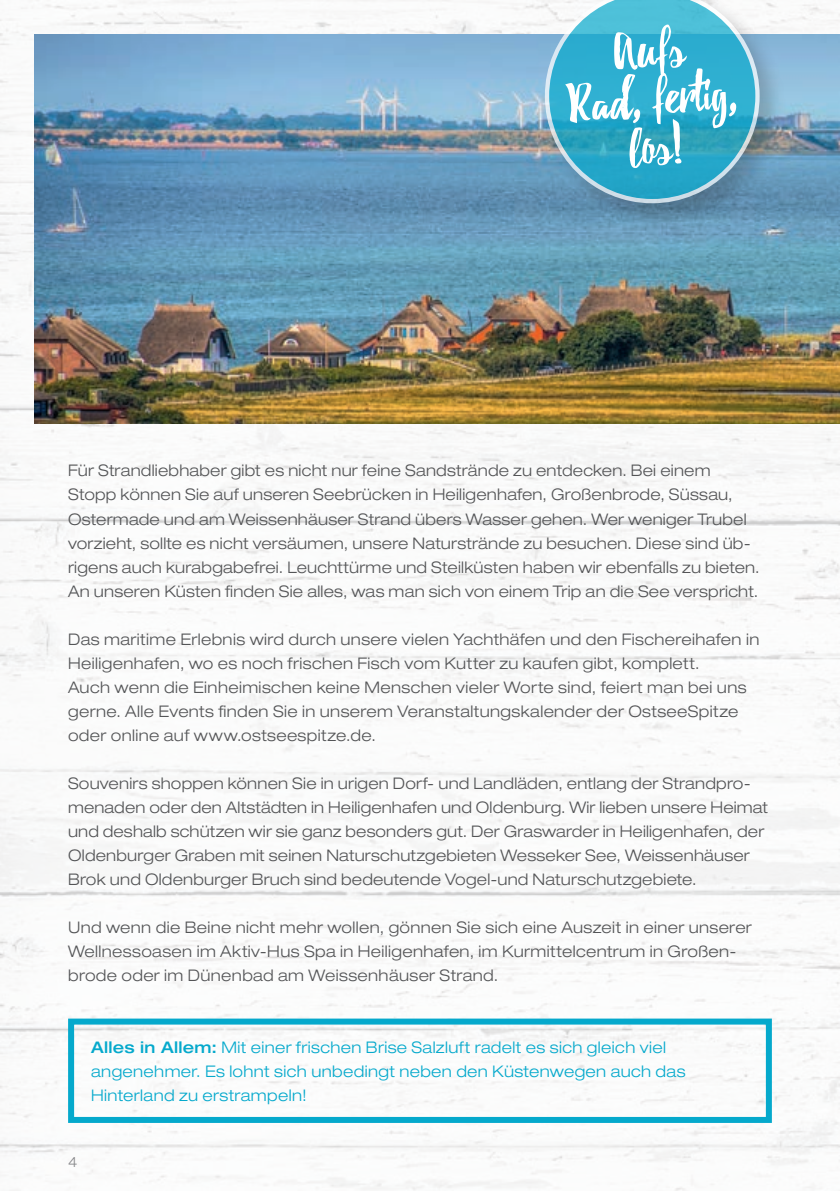
<style>
.page{position:relative;width:840px;height:1191px;background:#fff}
.page>*{position:absolute;margin:0;border:0;box-sizing:border-box;transform-origin:0 0}
.t1{font:54.2px/48.2px "Beacon";color:#fff;text-align:center}
.t2{font:300 expanded 16px/24px "Helvetica Neue LT Std";letter-spacing:.015em;color:#545557}
.t3{font:300 expanded 16px/24px "Helvetica Neue LT Std";letter-spacing:.025em;color:#05a9cc}
.t4{font:300 expanded 14px "Helvetica Neue LT Std";color:#6c6d70}
.s1{font-weight:500}
</style>
<div class="page">
<img style="left:0;top:0;width:839px;height:1191px">
<img style="left:34px;top:34px;width:805px;height:389px">
<div style="left:68px;top:1018px;width:703px;height:105px;border:6px solid #05a9cc"></div>
<div style="left:538px;top:0;width:248px;height:230px;background:#231f20;opacity:.35"></div>
<svg style="left:544px;top:0;width:215px;height:203px;background:#4bb0cc"></svg>
<h1 class="t1" style="left:563px;top:34px;width:170px;rotate:-4deg">Aufs<br>Rad, fertig, los!</h1>
<p class="t2" style="left:68px;top:458px;width:692px">Für Strandliebhaber gibt es nicht nur feine Sandstrände zu entdecken. Bei einem Stopp können Sie auf unseren Seebrücken in Heiligenhafen, Großenbrode, Süssau, Ostermade und am Weissenhäuser Strand übers Wasser gehen. Wer weniger Trubel vorzieht, sollte es nicht versäumen, unsere Naturstrände zu besuchen. Diese sind üb&shy;rigens auch kurabgabefrei. Leuchttürme und Steilküsten haben wir ebenfalls zu bieten.<br>An unseren Küsten finden Sie alles, was man sich von einem Trip an die See verspricht.</p>
<p class="t2" style="left:68px;top:626px;width:692px">Das maritime Erlebnis wird durch unsere vielen Yachthäfen und den Fischereihafen in Heiligenhafen, wo es noch frischen Fisch vom Kutter zu kaufen gibt, komplett.<br>Auch wenn die Einheimischen keine Menschen vieler Worte sind, feiert man bei uns gerne. Alle Events finden Sie in unserem Veranstaltungskalender der OstseeSpitze oder online auf www.ostseespitze.de.</p>
<p class="t2" style="left:68px;top:770px;width:701px">Souvenirs shoppen können Sie in urigen Dorf- und Landläden, entlang der Strandpro&shy;menaden oder den Altstädten in Heiligenhafen und Oldenburg. Wir lieben unsere Heimat und deshalb schützen wir sie ganz besonders gut. Der Graswarder in Heiligenhafen, der Oldenburger Graben mit seinen Naturschutzgebieten Wesseker See, Weissenhäuser Brok und Oldenburger Bruch sind bedeutende Vogel-und Naturschutzgebiete.</p>
<p class="t2" style="left:68px;top:914px;width:684px">Und wenn die Beine nicht mehr wollen, gönnen Sie sich eine Auszeit in einer unserer<br>Wellnessoasen im Aktiv-Hus Spa in Heiligenhafen, im Kurmittelcentrum in Großen&shy;brode oder im Dünenbad am Weissenhäuser Strand.</p>
<p class="t3" style="left:91px;top:1035px;width:595px"><span class="s1">Alles in Allem:</span> Mit einer frischen Brise Salzluft radelt es sich gleich viel angenehmer. Es lohnt sich unbedingt neben den Küstenwegen auch das<br>Hinterland zu erstrampeln!</p>
<p class="t4" style="left:68px;top:1153px;width:11px">4</p>
</div>
